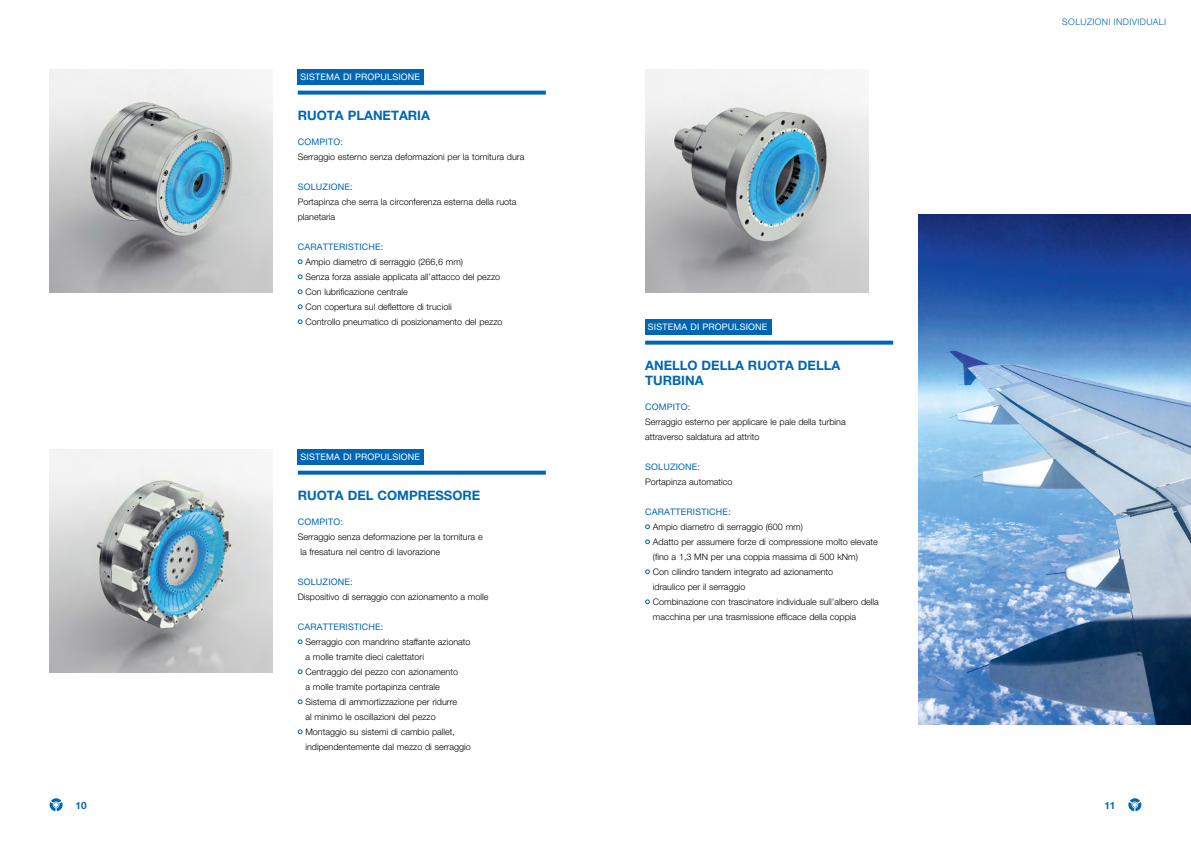
<style>
.page{position:relative;width:1191px;height:842px;background:#fff}
.page>*{position:absolute;margin:0;border:0;box-sizing:border-box;transform-origin:0 0}
.t1{font:700 13px/15px "Helvetica Neue LT Pro";color:#0066b3}
.t2{font:700 10px "Helvetica Neue LT Pro";color:#0066b3}
.t3{font:300 9px/15px "Helvetica Neue LT Pro";color:#000}
.t4{font:9px "Helvetica Neue LT Pro";letter-spacing:.02em;color:#0066b3}
.t5{font:9px "Helvetica Neue LT Pro";letter-spacing:.02em;color:#fff}
.t6{font:300 9px "Helvetica Neue LT Pro";letter-spacing:.04em;color:#0066b3}
</style>
<div class="page">
<svg style="left:1128px;top:798px;width:13px;height:13px"></svg>
<svg style="left:50px;top:798px;width:13px;height:13px"></svg>
<svg style="left:298px;top:259px;width:4px;height:5px"></svg>
<svg style="left:298px;top:274px;width:4px;height:5px"></svg>
<svg style="left:298px;top:289px;width:4px;height:5px"></svg>
<svg style="left:298px;top:304px;width:4px;height:5px"></svg>
<svg style="left:298px;top:319px;width:4px;height:5px"></svg>
<div style="left:298px;top:70px;width:126px;height:15px;background:#0066b3"></div>
<svg style="left:298px;top:91px;width:248px;height:4px"></svg>
<img style="left:50px;top:70px;width:223px;height:223px">
<svg style="left:298px;top:639px;width:4px;height:5px"></svg>
<svg style="left:298px;top:669px;width:4px;height:5px"></svg>
<svg style="left:298px;top:699px;width:4px;height:5px"></svg>
<svg style="left:298px;top:729px;width:4px;height:5px"></svg>
<div style="left:298px;top:450px;width:126px;height:15px;background:#0066b3"></div>
<svg style="left:298px;top:471px;width:248px;height:4px"></svg>
<img style="left:50px;top:450px;width:223px;height:223px">
<svg style="left:645px;top:524px;width:5px;height:5px"></svg>
<svg style="left:645px;top:539px;width:5px;height:5px"></svg>
<svg style="left:645px;top:569px;width:5px;height:5px"></svg>
<svg style="left:645px;top:599px;width:5px;height:5px"></svg>
<div style="left:645px;top:320px;width:126px;height:15px;background:#0066b3"></div>
<svg style="left:645px;top:341px;width:248px;height:4px"></svg>
<img style="left:645px;top:70px;width:223px;height:223px">
<img style="left:918px;top:215px;width:273px;height:510px">
<p class="t5" style="left:300px;top:72px;width:121px">SISTEMA DI PROPULSIONE</p>
<h1 class="t1" style="left:298px;top:107px;width:134px">RUOTA PLANETARIA</h1>
<p class="t4" style="left:298px;top:136px;width:47px">COMPITO:</p>
<p class="t3" style="left:298px;top:149px;width:228px">Serraggio esterno senza deformazioni per la tornitura dura</p>
<p class="t4" style="left:298px;top:181px;width:56px">SOLUZIONE:</p>
<p class="t3" style="left:298px;top:194px;width:220px">Portapinza che serra la circonferenza esterna della ruota planetaria</p>
<p class="t4" style="left:298px;top:241px;width:87px">CARATTERISTICHE:</p>
<p class="t3" style="left:305px;top:254px;width:198px">Ampio diametro di serraggio (266,6 mm)<br>Senza forza assiale applicata all’attacco del pezzo Con lubrificazione centrale<br>Con copertura sul deflettore di trucioli<br>Controllo pneumatico di posizionamento del pezzo</p>
<p class="t5" style="left:300px;top:452px;width:121px">SISTEMA DI PROPULSIONE</p>
<h1 class="t1" style="left:298px;top:487px;width:184px">RUOTA DEL COMPRESSORE</h1>
<p class="t4" style="left:298px;top:516px;width:47px">COMPITO:</p>
<p class="t3" style="left:300px;top:529px;width:184px;text-indent:-3px">Serraggio senza deformazione per la tornitura e la fresatura nel centro di lavorazione</p>
<p class="t4" style="left:298px;top:576px;width:56px">SOLUZIONE:</p>
<p class="t3" style="left:298px;top:589px;width:192px">Dispositivo di serraggio con azionamento a molle</p>
<p class="t4" style="left:298px;top:621px;width:87px">CARATTERISTICHE:</p>
<p class="t3" style="left:305px;top:634px;width:167px">Serraggio con mandrino staffante azionato a molle tramite dieci calettatori<br>Centraggio del pezzo con azionamento<br>a molle tramite portapinza centrale Sistema di ammortizzazione per ridurre<br>al minimo le oscillazioni del pezzo Montaggio su sistemi di cambio pallet, indipendentemente dal mezzo di serraggio</p>
<p class="t5" style="left:648px;top:322px;width:121px">SISTEMA DI PROPULSIONE</p>
<h1 class="t1" style="left:645px;top:357px;width:197px">ANELLO DELLA RUOTA DELLA<br>TURBINA</h1>
<p class="t4" style="left:645px;top:401px;width:47px">COMPITO:</p>
<p class="t3" style="left:645px;top:414px;width:202px">Serraggio esterno per applicare le pale della turbina attraverso saldatura ad attrito</p>
<p class="t4" style="left:645px;top:461px;width:56px">SOLUZIONE:</p>
<p class="t3" style="left:645px;top:474px;width:89px">Portapinza automatico</p>
<p class="t4" style="left:645px;top:506px;width:87px">CARATTERISTICHE:</p>
<p class="t3" style="left:653px;top:519px;width:227px">Ampio diametro di serraggio (600 mm)<br>Adatto per assumere forze di compressione molto elevate (fino a 1,3 MN per una coppia massima di 500 kNm)<br>Con cilindro tandem integrato ad azionamento<br>idraulico per il serraggio<br>Combinazione con trascinatore individuale sull’albero della macchina per una trasmissione efficace della coppia</p>
<p class="t6" style="left:1062px;top:16px;width:105px">SOLUZIONI INDIVIDUALI</p>
<p class="t2" style="left:75px;top:799px;width:13px">10</p>
<p class="t2" style="left:1104px;top:799px;width:13px">11</p>
</div>
